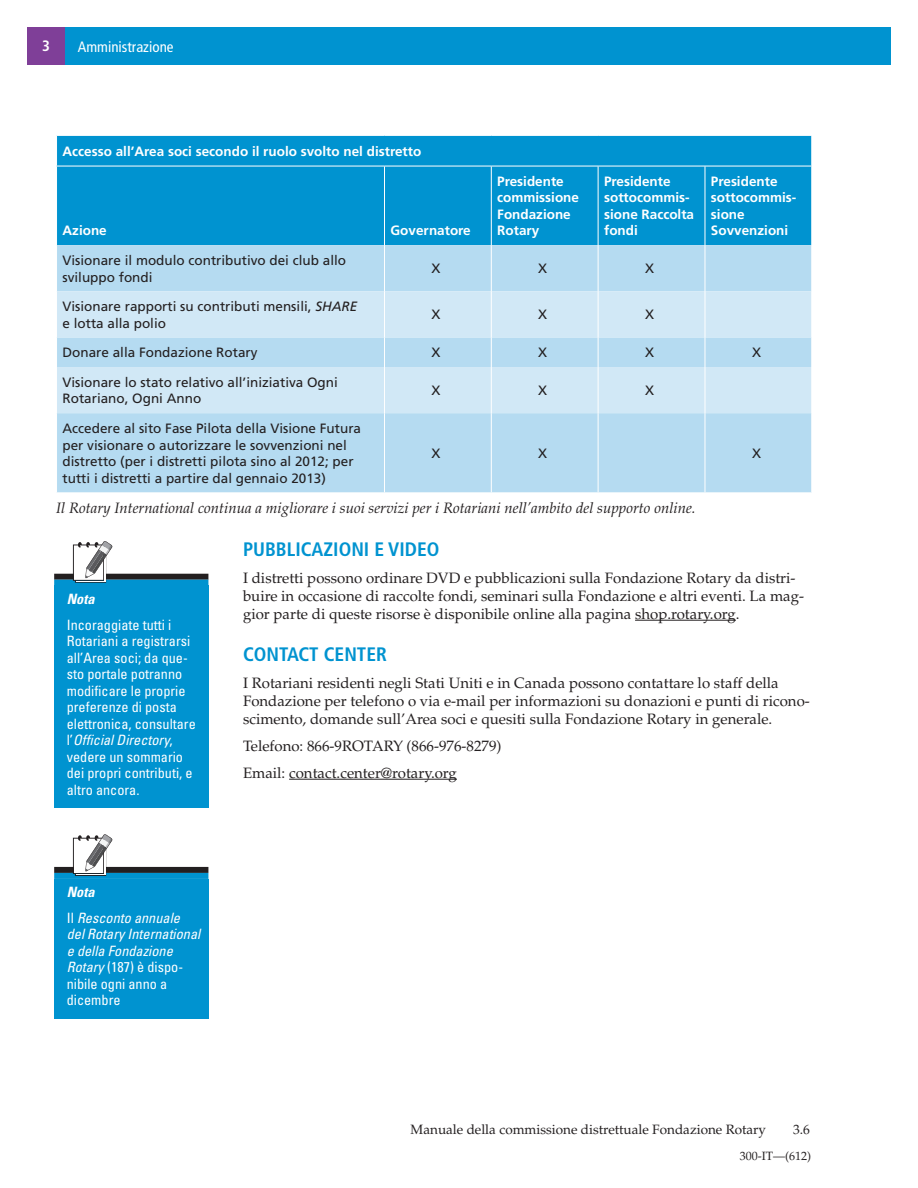
<style>
.page{position:relative;width:918px;height:1188px;background:#fff}
.page>*{position:absolute;margin:0;border:0;box-sizing:border-box;transform-origin:0 0}
.HEAD_2_1{font:700 condensed 19.5px "Frutiger LT Std";color:#0093d0}
.Body_0p9__1{font:15px/18px "Palatino LT Std";color:#231f20}
.Body_0p9__1-2{font:italic 15px "Palatino LT Std";color:#231f20}
.t1{font:condensed 15px "Frutiger LT Std";color:#fff}
.t2{font:700 condensed 15px "Frutiger LT Std";color:#fff}
.Sidebar_Text{font:condensed 14.25px/16.5px "Univers LT Std";color:#fff}
.Sidebar_Text-2{font:italic condensed 14.25px/16.5px "Univers LT Std";color:#fff}
.sidebar_head{font:italic 700 condensed 14.25px "Univers LT Std";color:#fff}
.Table_Text{font:13.5px/16.5px "Frutiger LT Std";color:#231f20}
.Table_Haed{font:700 13.5px/16.5px "Frutiger LT Std";color:#fff}
.t3{font:13.5px "Palatino LT Std";color:#231f20}
.t4{font:12px "Palatino LT Std";color:#231f20}
.s1{font-style:italic}
.s2{font-style:normal}
</style>
<div class="page">
<div style="left:27px;top:27px;width:864px;height:38px;background:#0093d0"></div>
<div style="left:27px;top:27px;width:38px;height:38px;background:#7f3f98"></div>
<div style="left:57px;top:136px;width:754px;height:109px;background:#0093d0"></div>
<div style="left:57px;top:245px;width:754px;height:247px;background:#b5dbf1"></div>
<svg style="left:57px;top:291px;width:754px;height:122px;background:#cae5f4"></svg>
<hr style="left:56px;top:166px;width:329px;height:1px;background:#fff">
<hr style="left:385px;top:166px;width:106px;height:1px;background:#fff">
<hr style="left:384px;top:166px;width:1px;height:79px;background:#fff">
<hr style="left:491px;top:166px;width:107px;height:1px;background:#fff">
<hr style="left:491px;top:166px;width:1px;height:79px;background:#fff">
<hr style="left:598px;top:166px;width:107px;height:1px;background:#fff">
<hr style="left:598px;top:166px;width:1px;height:79px;background:#fff">
<hr style="left:705px;top:166px;width:107px;height:1px;background:#fff">
<hr style="left:705px;top:166px;width:1px;height:79px;background:#fff">
<hr style="left:384px;top:245px;width:1px;height:46px;background:#fff">
<hr style="left:491px;top:245px;width:1px;height:46px;background:#fff">
<hr style="left:598px;top:245px;width:1px;height:46px;background:#fff">
<hr style="left:705px;top:245px;width:1px;height:46px;background:#fff">
<hr style="left:384px;top:337px;width:1px;height:30px;background:#fff">
<hr style="left:491px;top:337px;width:1px;height:30px;background:#fff">
<hr style="left:598px;top:337px;width:1px;height:30px;background:#fff">
<hr style="left:705px;top:337px;width:1px;height:30px;background:#fff">
<hr style="left:705px;top:413px;width:1px;height:79px;background:#fff">
<hr style="left:598px;top:413px;width:1px;height:79px;background:#fff">
<hr style="left:384px;top:413px;width:1px;height:79px;background:#fff">
<hr style="left:491px;top:413px;width:1px;height:79px;background:#fff">
<hr style="left:384px;top:291px;width:1px;height:46px;background:#fff">
<hr style="left:491px;top:291px;width:1px;height:46px;background:#fff">
<hr style="left:598px;top:291px;width:1px;height:46px;background:#fff">
<hr style="left:705px;top:291px;width:1px;height:46px;background:#fff">
<hr style="left:384px;top:367px;width:1px;height:46px;background:#fff">
<hr style="left:491px;top:367px;width:1px;height:46px;background:#fff">
<hr style="left:598px;top:367px;width:1px;height:46px;background:#fff">
<hr style="left:705px;top:367px;width:1px;height:46px;background:#fff">
<div style="left:54px;top:574px;width:154px;height:6px;background:#231f20"></div>
<div style="left:54px;top:580px;width:154px;height:6px;background:#0093d0"></div>
<svg style="left:73px;top:541px;width:39px;height:42px"></svg>
<div style="left:54px;top:586px;width:154px;height:222px;background:#0093d0"></div>
<div style="left:54px;top:867px;width:154px;height:6px;background:#231f20"></div>
<div style="left:54px;top:873px;width:154px;height:6px;background:#0093d0"></div>
<svg style="left:73px;top:834px;width:39px;height:42px"></svg>
<div style="left:54px;top:879px;width:154px;height:140px;background:#0093d0"></div>
<hr style="left:635px;top:620px;width:101px;height:1px;background:#231f20">
<hr style="left:289px;top:779px;width:168px;height:1px;background:#231f20">
<p class="t2" style="left:42px;top:37px;width:9px">3</p>
<p class="t1" style="left:78px;top:38px;width:97px">Amministrazione</p>
<p class="Table_Haed" style="left:63px;top:143px;width:360px">Accesso all’Area soci secondo il ruolo svolto nel distretto</p>
<p class="Table_Haed" style="left:63px;top:223px;width:46px">Azione</p>
<p class="Table_Haed" style="left:391px;top:223px;width:82px">Governatore</p>
<p class="Table_Haed" style="left:497px;top:173px;width:83px">Presidente commissione<br>Fondazione<br>Rotary</p>
<p class="Table_Haed" style="left:604px;top:173px;width:92px">Presidente sottocommis&shy;sione Raccolta fondi</p>
<p class="Table_Haed" style="left:711px;top:173px;width:87px">Presidente sottocommis&shy;sione<br>Sovvenzioni</p>
<p class="Table_Text" style="left:63px;top:252px;width:285px">Visionare il modulo contributivo dei club allo sviluppo fondi</p>
<p class="Table_Text" style="left:432px;top:260px;width:11px">X</p>
<p class="Table_Text" style="left:538px;top:260px;width:11px">X</p>
<p class="Table_Text" style="left:645px;top:260px;width:11px">X</p>
<p class="Table_Text" style="left:63px;top:298px;width:296px">Visionare rapporti su contributi mensili, <span class="s1">SHARE </span>e lotta alla polio</p>
<p class="Table_Text" style="left:432px;top:307px;width:11px">X</p>
<p class="Table_Text" style="left:538px;top:307px;width:11px">X</p>
<p class="Table_Text" style="left:645px;top:307px;width:11px">X</p>
<p class="Table_Text" style="left:63px;top:344px;width:197px">Donare alla Fondazione Rotary</p>
<p class="Table_Text" style="left:432px;top:344px;width:11px">X</p>
<p class="Table_Text" style="left:538px;top:344px;width:11px">X</p>
<p class="Table_Text" style="left:645px;top:344px;width:11px">X</p>
<p class="Table_Text" style="left:752px;top:344px;width:11px">X</p>
<p class="Table_Text" style="left:63px;top:374px;width:277px">Visionare lo stato relativo all’iniziativa Ogni<br>Rotariano, Ogni Anno</p>
<p class="Table_Text" style="left:432px;top:382px;width:11px">X</p>
<p class="Table_Text" style="left:538px;top:382px;width:11px">X</p>
<p class="Table_Text" style="left:645px;top:382px;width:11px">X</p>
<p class="Table_Text" style="left:63px;top:420px;width:300px">Accedere al sito Fase Pilota della Visione Futura per visionare o autorizzare le sovvenzioni nel distretto (per i distretti pilota sino al 2012; per tutti i distretti a partire dal gennaio 2013)</p>
<p class="Table_Text" style="left:432px;top:445px;width:11px">X</p>
<p class="Table_Text" style="left:538px;top:445px;width:11px">X</p>
<p class="Table_Text" style="left:752px;top:445px;width:11px">X</p>
<p class="Body_0p9__1-2" style="left:56px;top:500px;width:641px">Il Rotary International continua a migliorare i suoi servizi per i Rotariani nell’ambito del supporto online.</p>
<p class="sidebar_head" style="left:67px;top:590px;width:29px">Nota</p>
<p class="Sidebar_Text" style="left:67px;top:616px;width:131px">Incoraggiate tutti i<br>Rotariani a registrarsi all’Area soci; da que&shy;sto portale potranno modificare le proprie preferenze di posta elettronica, consultare l’<span class="s1">Official Directory</span>, vedere un sommario dei propri contributi, e altro ancora.</p>
<p class="sidebar_head" style="left:67px;top:884px;width:29px">Nota</p>
<p class="Sidebar_Text-2" style="left:67px;top:909px;width:135px"><span class="s2">Il</span> Resconto annuale del Rotary International e della Fondazione<br>Rotary <span class="s2">(187) è dispo&shy;nibile ogni anno a dicembre</span></p>
<p class="HEAD_2_1" style="left:243px;top:537px;width:198px">PUBBLICAZIONI E VIDEO</p>
<p class="Body_0p9__1" style="left:243px;top:569px;width:563px">I distretti possono ordinare DVD e pubblicazioni sulla Fondazione Rotary da distri&shy;buire in occasione di raccolte fondi, seminari sulla Fondazione e altri eventi. La mag&shy;gior parte di queste risorse è disponibile online alla pagina shop.rotary.org.</p>
<p class="HEAD_2_1" style="left:243px;top:642px;width:145px">CONTACT CENTER</p>
<p class="Body_0p9__1" style="left:243px;top:674px;width:568px">I Rotariani residenti negli Stati Uniti e in Canada possono contattare lo staff della<br>Fondazione per telefono o via e-mail per informazioni su donazioni e punti di ricono&shy;scimento, domande sull’Area soci e quesiti sulla Fondazione Rotary in generale.</p>
<p class="Body_0p9__1" style="left:243px;top:737px;width:260px">Telefono: 866-9ROTARY (866-976-8279)</p>
<p class="Body_0p9__1" style="left:243px;top:764px;width:215px">Email: contact.center@rotary.org</p>
<p class="t3" style="left:411px;top:1121px;width:357px">Manuale della commissione distrettuale Fondazione Rotary</p>
<p class="t3" style="left:793px;top:1121px;width:18px">3.6</p>
<p class="t4" style="left:740px;top:1149px;width:73px">300-IT—(612)</p>
</div>
